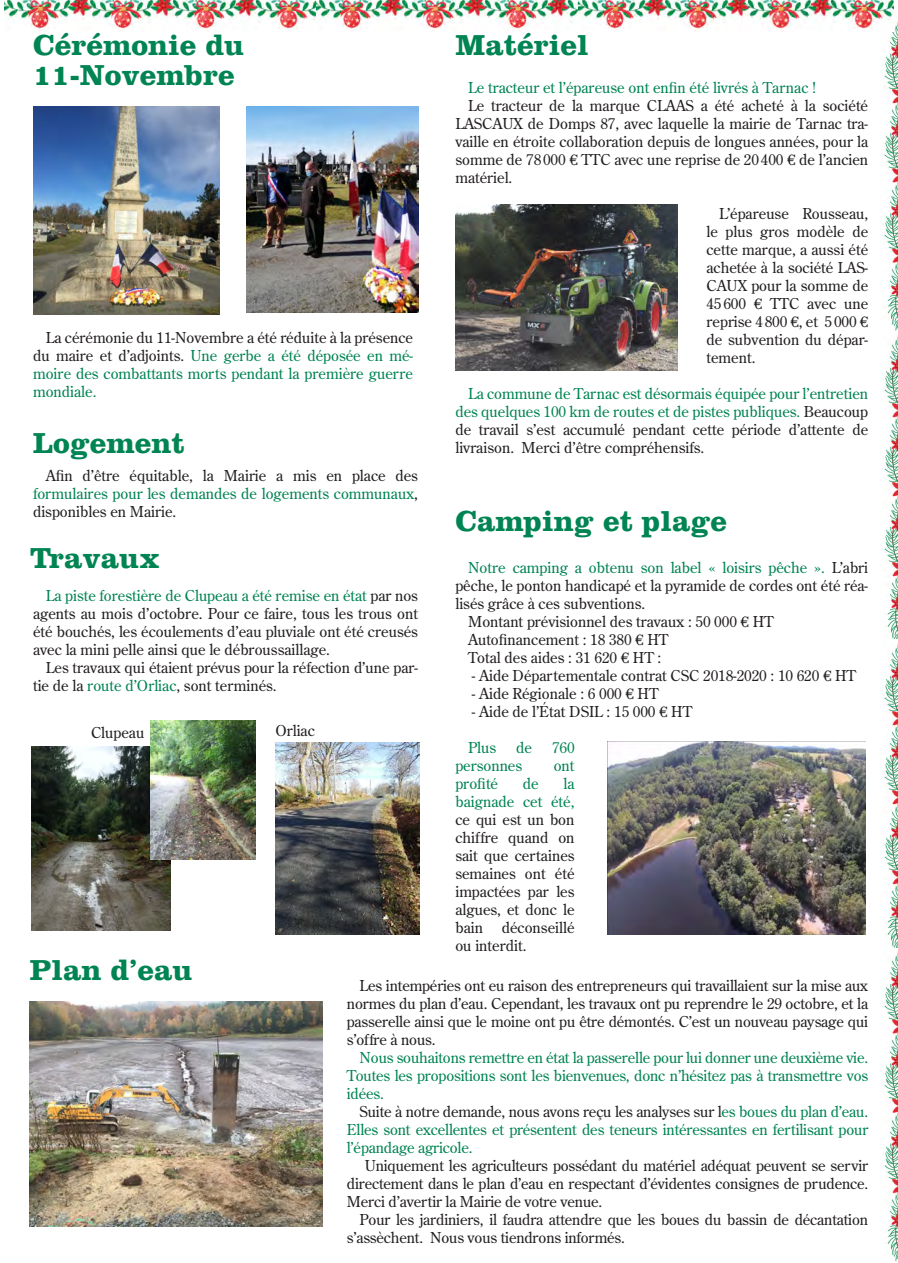
<style>
.page{position:relative;width:898px;height:1263px;background:#fff}
.page>*{position:absolute;margin:0;border:0;box-sizing:border-box;transform-origin:0 0}
.t1{font:700 30px "Clarendon";color:#008453}
.t2{font:15px/18px "Century Old Style";color:#231f20;text-align:justify}
.t3{font:15px/18px "Century Old Style";color:#008453;text-align:justify}
.s1{color:#231f20}
.s2{color:#008453}
.s3{font-family:"New Century Schlbk"}
</style>
<div class="page">
<img style="left:31px;top:746px;width:139px;height:184px">
<img style="left:151px;top:720px;width:105px;height:140px">
<img style="left:30px;top:1001px;width:292px;height:226px">
<img style="left:455px;top:204px;width:222px;height:166px">
<img style="left:607px;top:741px;width:258px;height:193px">
<img style="left:275px;top:742px;width:144px;height:192px">
<img style="left:246px;top:106px;width:172px;height:207px">
<img style="left:33px;top:106px;width:187px;height:208px">
<img style="left:881px;top:0;width:16px;height:331px">
<img style="left:882px;top:339px;width:15px;height:300px">
<img style="left:882px;top:647px;width:15px;height:301px">
<img style="left:881px;top:955px;width:16px;height:307px">
<img style="left:5px;top:0;width:311px;height:31px">
<img style="left:316px;top:0;width:262px;height:31px">
<img style="left:578px;top:0;width:315px;height:32px">
<p class="t1" style="left:33px;top:27px;width:212px">Cérémonie du</p>
<p class="t1" style="left:33px;top:57px;width:203px">11-Novembre</p>
<p class="t3" style="left:33px;top:329px;width:381px;text-indent:13px"><span class="s1">La cérémonie du 11-Novembre a été réduite à la présence du maire et d’adjoints.</span> Une gerbe a été déposée en mé&shy;moire des combattants morts pendant la première guerre mondiale.</p>
<p class="t1" style="left:33px;top:425px;width:153px">Logement</p>
<p class="t2" style="left:33px;top:466px;width:386px;text-indent:13px">Afin d’être équitable, la Mairie a mis en place des <span class="s2">formulaires pour les demandes de logements communaux</span>, disponibles en Mairie.</p>
<p class="t1" style="left:30px;top:540px;width:131px">Travaux</p>
<p class="t2" style="left:33px;top:586px;width:386px;text-indent:13px"><span class="s2">La piste forestière de Clupeau a été remise en état</span> par nos agents au mois d’octobre. Pour ce faire, tous les trous ont été bouchés, les écoulements d’eau pluviale ont été creusés avec la mini pelle ainsi que le débroussaillage.</p>
<p class="t2" style="left:33px;top:658px;width:386px;text-indent:13px">Les travaux qui étaient prévus pour la réfection d’une par&shy;tie de la <span class="s2">route d’Orliac</span>, sont terminés.</p>
<p class="t2" style="left:91px;top:724px;width:55px">Clupeau</p>
<p class="t2" style="left:275px;top:721px;width:41px">Orliac</p>
<p class="t1" style="left:455px;top:27px;width:135px">Matériel</p>
<p class="t3" style="left:468px;top:78px;width:349px">Le tracteur et l’épareuse ont enfin été livrés à Tarnac !</p>
<p class="t2" style="left:455px;top:96px;width:414px;text-indent:13px">Le tracteur de la marque CLAAS a été acheté à la société LASCAUX de Domps 87, avec laquelle la mairie de Tarnac tra&shy;vaille en étroite collaboration depuis de longues années, pour la somme de 78000 <span class="s3">€</span> TTC avec une reprise de 20400 <span class="s3">€</span> de l’ancien matériel.</p>
<p class="t2" style="left:706px;top:204px;width:163px;text-indent:13px">L’épareuse Rousseau, le plus gros modèle de cette marque, a aussi été achetée à la société LAS-CAUX pour la somme de 45 600 <span class="s3">€</span> TTC avec une reprise 4 800 <span class="s3">€</span>, et 5 000 <span class="s3">€ </span>de subvention du dépar&shy;tement.</p>
<p class="t3" style="left:455px;top:384px;width:414px;text-indent:13px">La commune de Tarnac est désormais équipée pour l’entretien des quelques 100 km de routes et de pistes publiques. <span class="s1">Beaucoup de travail s’est accumulé pendant cette période d’attente de livraison. Merci d’être compréhensifs.</span></p>
<p class="t1" style="left:455px;top:503px;width:273px">Camping et plage</p>
<p class="t2" style="left:455px;top:559px;width:414px;text-indent:13px"><span class="s2">Notre camping a obtenu son label « loisirs pêche ».</span> L’abri pêche, le ponton handicapé et la pyramide de cordes ont été réa&shy;lisés grâce à ces subventions.</p>
<p class="t2" style="left:468px;top:613px;width:307px">Montant prévisionnel des travaux : 50 000 <span class="s3">€</span> HT</p>
<p class="t2" style="left:468px;top:631px;width:202px">Autofinancement : 18 380 <span class="s3">€</span> HT</p>
<p class="t2" style="left:468px;top:649px;width:195px">Total des aides : 31 620 <span class="s3">€</span> HT :</p>
<p class="t2" style="left:471px;top:667px;width:385px">- Aide Départementale contrat CSC 2018-2020 : 10 620 <span class="s3">€</span> HT</p>
<p class="t2" style="left:471px;top:685px;width:188px">- Aide Régionale : 6 000 <span class="s3">€</span> HT</p>
<p class="t2" style="left:471px;top:703px;width:222px">- Aide de l’État DSIL : 15 000 <span class="s3">€</span> HT</p>
<p class="t3" style="left:468px;top:739px;width:30px">Plus</p>
<p class="t3" style="left:516px;top:739px;width:17px">de</p>
<p class="t3" style="left:552px;top:739px;width:24px">760</p>
<p class="t3" style="left:455px;top:757px;width:68px">personnes</p>
<p class="t3" style="left:553px;top:757px;width:22px">ont</p>
<p class="t3" style="left:455px;top:775px;width:44px">profité</p>
<p class="t3" style="left:522px;top:775px;width:17px">de</p>
<p class="t2" style="left:455px;top:775px;width:121px;text-indent:108px"><span class="s2">la baignade cet été, </span>ce qui est un bon chiffre quand on sait que certaines semaines ont été impactées par les algues, et donc le bain</p>
<p class="t2" style="left:455px;top:919px;width:121px;text-indent:46px">déconseillé ou interdit.</p>
<p class="t1" style="left:30px;top:952px;width:164px">Plan d’eau</p>
<p class="t2" style="left:347px;top:976px;width:522px;text-indent:13px">Les intempéries ont eu raison des entrepreneurs qui travaillaient sur la mise aux normes du plan d’eau. Cependant, les travaux ont pu reprendre le 29 octobre, et la passerelle ainsi que le moine ont pu être démontés. C’est un nouveau paysage qui s’offre à nous.</p>
<p class="t3" style="left:347px;top:1048px;width:522px;text-indent:13px">Nous souhaitons remettre en état la passerelle pour lui donner une deuxième vie.<br>Toutes les propositions sont les bienvenues, donc n’hésitez pas à transmettre vos idées.</p>
<p class="t3" style="left:347px;top:1102px;width:522px;text-indent:13px"><span class="s1">Suite à notre demande, nous avons reçu les analyses sur l</span>es boues du plan d’eau.<br>Elles sont excellentes et présentent des teneurs intéressantes en fertilisant pour l’épandage agricole.</p>
<p class="t2" style="left:347px;top:1156px;width:522px;text-indent:18px">Uniquement les agriculteurs possédant du matériel adéquat peuvent se servir directement dans le plan d’eau en respectant d’évidentes consignes de prudence.<br>Merci d’avertir la Mairie de votre venue.</p>
<p class="t2" style="left:347px;top:1210px;width:522px;text-indent:13px">Pour les jardiniers, il faudra attendre que les boues du bassin de décantation s’assèchent. Nous vous tiendrons informés.</p>
</div>
